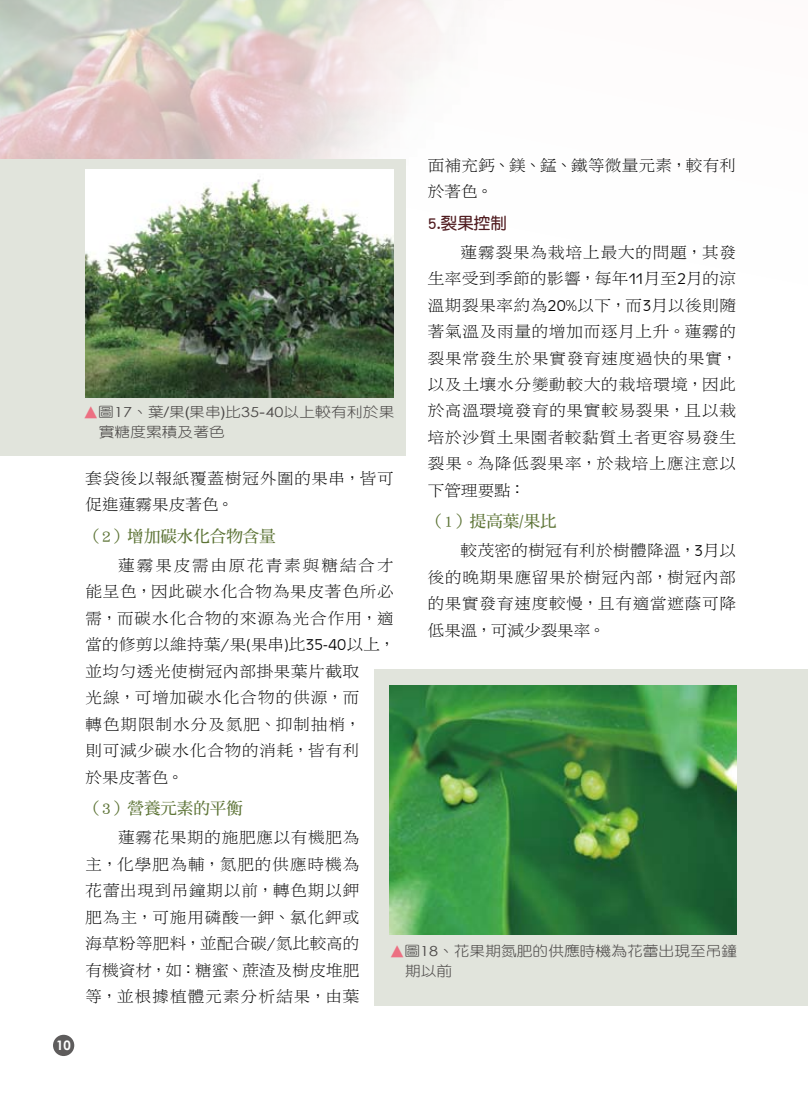
<style>
.page{position:relative;width:808px;height:1106px;background:#fff}
.page>*{position:absolute;margin:0;border:0;box-sizing:border-box;transform-origin:0 0}
.t1{font:16.5px "DF Ming Std W7";color:#5c7335}
.t2{font:16.5px "DF Yuan Std W7";color:#4f1b1f}
.t3{font:16.2px/26.4px "DF Li Song Std W3";letter-spacing:.01em;color:#000;text-align:justify;scale:1.06 1}
.t4{font:16.2px/26.4px "DF Li Song Std W3";letter-spacing:-.02em;color:#000;scale:1.06 1}
.t5{font:14.1px/19.5px "DF Yuan Std W3";color:#4c4948;scale:1.11 1}
.t6{font:700 13.2px "Century Gothic";color:#fff}
.s1{font-family:"DF Hei Std W3"}
.s2{font-family:"Antique Oli T Ligh"}
.s3{font-size:15.75px;color:#ec7082}
.s4{font-family:"Century Gothic";font-size:13.95px}
.s5{font-family:"Helvetica Neue"}
</style>
<div class="page">
<img style="left:0;top:0;width:466px;height:159px">
<div style="left:53px;top:1034px;width:21px;height:22px;background:#5e5c5c;border-radius:50%"></div>
<hr style="left:807px;top:0;width:1px;height:441px;background:#fdf6f6">
<div style="left:375px;top:669px;width:433px;height:337px;background:#e1e4dc"></div>
<div style="left:0;top:159px;width:406px;height:296px;background:#e1e4dc"></div>
<img style="left:85px;top:169px;width:309px;height:228px">
<img style="left:389px;top:685px;width:347px;height:249px">
<p class="t4" style="left:427px;top:151px;width:293px">面補充鈣<span class="s1">、</span>鎂<span class="s1">、</span>錳<span class="s1">、</span>鐵等微量元素<span class="s1">，</span>較有利於著色<span class="s1">。</span></p>
<p class="t2" style="left:428px;top:214px;width:81px">5.裂果控制</p>
<p class="t3" style="left:427px;top:238px;width:294px;text-indent:33px">蓮霧裂果為栽培上最大的問題<span class="s1">，</span>其發生率受到季節的影響<span class="s1">，</span>每年<span class="s2">11</span>月至<span class="s2">2</span>月的涼溫期裂果率約為<span class="s2">20%</span>以下<span class="s1">，</span>而<span class="s2">3</span>月以後則隨著氣溫及雨量的增加而逐月上升<span class="s1">。</span>蓮霧的裂果常發生於果實發育速度過快的果實<span class="s1">，</span>以及土壤水分變動較大的栽培環境<span class="s1">，</span>因此於高溫環境發育的果實較易裂果<span class="s1">，</span>且以栽培於沙質土果園者較黏質土者更容易發生裂果<span class="s1">。</span>為降低裂果率<span class="s1">，</span>於栽培上應注意以下管理要點<span class="s1">：</span></p>
<p class="t1" style="left:428px;top:512px;width:131px">（1）提高葉/果比</p>
<p class="t3" style="left:427px;top:537px;width:293px;text-indent:33px">較茂密的樹冠有利於樹體降溫<span class="s1">，</span><span class="s2">3</span>月以後的晚期果應留果於樹冠內部<span class="s1">，</span>樹冠內部的果實發育速度較慢<span class="s1">，</span>且有適當遮蔭可降低果溫<span class="s1">，</span>可減少裂果率<span class="s1">。</span></p>
<p class="t5" style="left:99px;top:402px;width:268px;text-indent:-15px"><span class="s3">▲</span>圖<span class="s4">17</span>、葉<span class="s5">/</span>果<span class="s5">(</span>果串<span class="s5">)</span>比<span class="s4">35</span><span class="s5">-</span><span class="s4">40</span>以上較有利於果實糖度累積及著色</p>
<p class="t3" style="left:85px;top:464px;width:293px">套袋後以報紙覆蓋樹冠外圍的果串<span class="s1">，</span>皆可促進蓮霧果皮著色<span class="s1">。</span></p>
<p class="t1" style="left:85px;top:527px;width:192px">（2）增加碳水化合物含量</p>
<p class="t3" style="left:85px;top:551px;width:294px;text-align:left;text-indent:33px">蓮霧果皮需由原花青素與糖結合才能呈色<span class="s1">，</span>因此碳水化合物為果皮著色所必需<span class="s1">，</span>而碳水化合物的來源為光合作用<span class="s1">，</span>適當的修剪以維持葉<span class="s2">/</span>果<span class="s2">(</span>果串<span class="s2">)</span>比<span class="s2">35-40</span>以上<span class="s1">，</span>並均勻透光使樹冠內部掛果葉片截取<br>光線<span class="s1">，</span>可增加碳水化合物的供源<span class="s1">，</span>而<br>轉色期限制水分及氮肥<span class="s1">、</span>抑制抽梢<span class="s1">，<br></span>則可減少碳水化合物的消耗<span class="s1">，</span>皆有利<br>於果皮著色<span class="s1">。</span></p>
<p class="t1" style="left:85px;top:799px;width:159px">（3）營養元素的平衡</p>
<p class="t3" style="left:85px;top:824px;width:261px;text-indent:33px">蓮霧花果期的施肥應以有機肥為主<span class="s1">，</span>化學肥為輔<span class="s1">，</span>氮肥的供應時機為花蕾出現到吊鐘期以前<span class="s1">，</span>轉色期以鉀肥為主<span class="s1">，</span>可施用磷酸一鉀<span class="s1">、</span>氯化鉀或海草粉等肥料<span class="s1">，</span>並配合碳<span class="s2">/</span>氮比較高的有機資材<span class="s1">，</span>如<span class="s1">：</span>糖蜜<span class="s1">、</span>蔗渣及樹皮堆肥等<span class="s1">，</span>並根據植體元素分析結果<span class="s1">，</span>由葉</p>
<p class="t5" style="left:405px;top:941px;width:301px;text-indent:-15px"><span class="s3">▲</span>圖<span class="s4">18</span>、花果期氮肥的供應時機為花蕾出現至吊鐘期以前</p>
<p class="t6" style="left:56px;top:1037px;width:16px">10</p>
</div>
